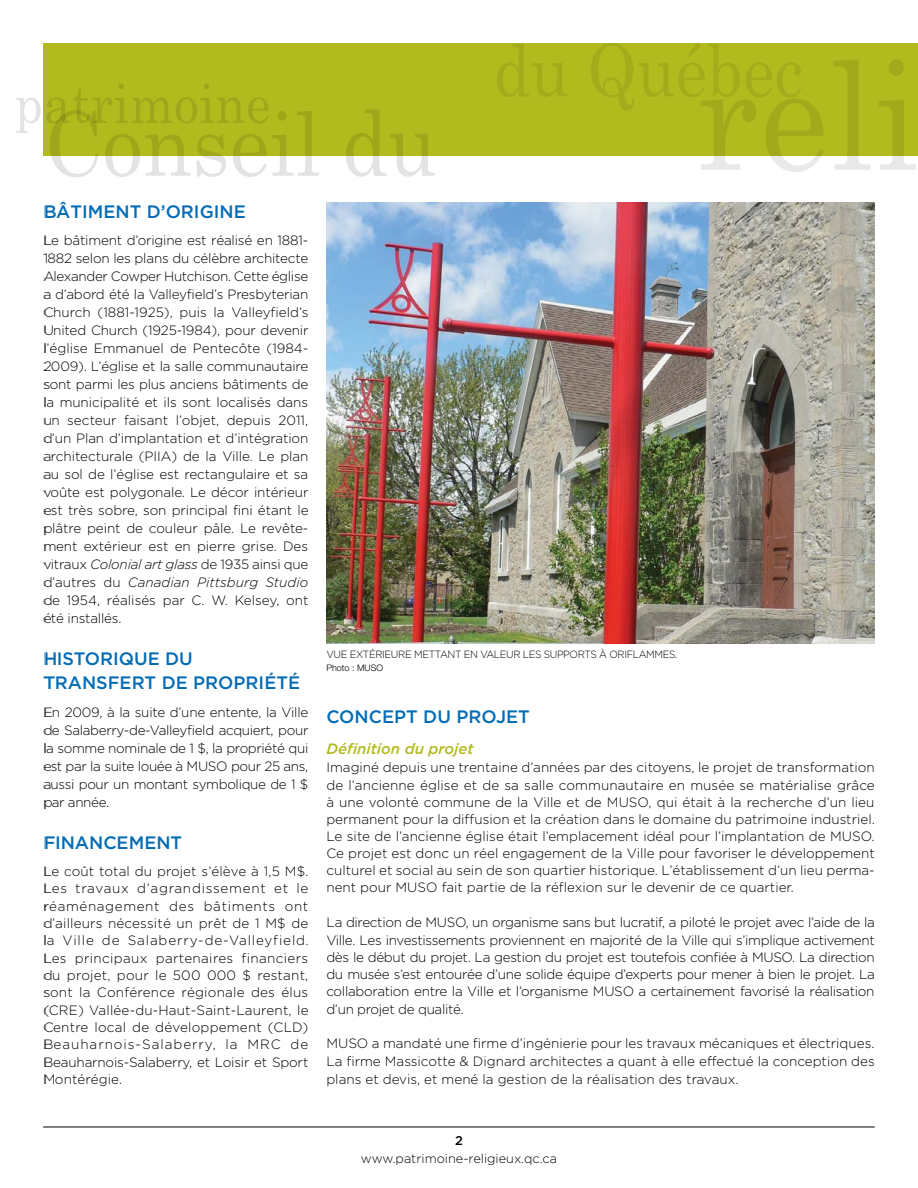
<style>
.page{position:relative;width:918px;height:1188px;background:#fff}
.page>*{position:absolute;margin:0;border:0;box-sizing:border-box;transform-origin:0 0}
.t1{font:500 18px/24px "Gotham";color:#036cb6}
.t2{font:italic 500 15px "Gotham";color:#b2bb1e}
.t3{font:300 13.5px/18px "Gotham";letter-spacing:-.015em;color:#000;text-align:justify}
.t4{font:300 12.75px "Gotham";color:#000}
.t5{font:500 12.75px "Gotham";color:#000}
.t6{font:300 10.5px "Gotham";color:#000;scale:.95 1}
.t7{font:300 9px "Helvetica Neue";color:#000}
.s1{font-style:italic}
</style>
<div class="page">
<hr style="left:43px;top:1127px;width:832px;height:1px;background:#000">
<img style="left:326px;top:203px;width:549px;height:440px">
<div style="left:43px;top:43px;width:875px;height:113px;background:#b2bb1e"></div>
<svg style="left:834px;top:60px;width:37px;height:110px"></svg>
<svg style="left:879px;top:59px;width:37px;height:111px"></svg>
<svg style="left:346px;top:109px;width:89px;height:68px"></svg>
<svg style="left:16px;top:83px;width:303px;height:94px"></svg>
<svg style="left:497px;top:44px;width:70px;height:53px"></svg>
<svg style="left:591px;top:43px;width:233px;height:129px"></svg>
<h1 class="t1" style="left:43px;top:199px;width:201px">BÂTI MENT D’ORIGI NE</h1>
<p class="t3" style="left:43px;top:231px;width:267px">Le bâtiment d’origine est réalisé en 1881- 1882 selon les plans du célèbre architecte Alexander Cowper Hutchison. Cette église a d’abord été la Valleyfield’s Presbyterian Church (1881-1925), puis la Valleyfield’s United Church (1925-1984), pour devenir l’église Emmanuel de Pentecôte (1984- 2009). L’église et la salle communautaire sont parmi les plus anciens bâtiments de la municipalité et ils sont localisés dans un secteur faisant l’objet, depuis 2011, d’un Plan d’implantation et d’intégration architecturale (PIIA) de la Ville. Le plan au sol de l’église est rectangulaire et sa voûte est polygonale. Le décor intérieur est très sobre, son principal fini étant le plâtre peint de couleur pâle. Le revête&shy;ment extérieur est en pierre grise. Des vitraux <span class="s1">Colonial art glass</span> de 1935 ainsi que d’autres du <span class="s1">Canadian Pittsburg Studio </span>de 1954, réalisés par C. W. Kelsey, ont été installés.</p>
<h1 class="t1" style="left:43px;top:646px;width:202px">HISTORIQUE DU<br>TRANSFERT DE PROPRIÉ</h1>
<h1 class="t1" style="left:276px;top:670px;width:23px">TÉ</h1>
<p class="t3" style="left:43px;top:703px;width:267px">En 2009, à la suite d’une entente, la Ville de Salaberry-de-Valleyfield acquiert, pour la somme nominale de 1 $, la propriété qui est par la suite louée à MUSO pour 25 ans, aussi pour un montant symbolique de 1 $ par année.</p>
<h1 class="t1" style="left:43px;top:830px;width:141px">FI NANCEMENT</h1>
<p class="t3" style="left:43px;top:862px;width:267px;line-height:17.2px">Le coût total du projet s’élève à 1,5 M$.<br>Les travaux d’agrandissement et le réaménagement des bâtiments ont d’ailleurs nécessité un prêt de 1 M$ de la Ville de Salaberry-de-Valleyfield.<br>Les principaux partenaires financiers du projet, pour le 500 000 $ restant, sont la Conférence régionale des élus (CRE) Vallée-du-Haut-Saint-Laurent, le Centre local de développement (CLD)<br>Beauharnois-Salaberry, la MRC de Beauharnois-Salaberry, et Loisir et Sport Montérégie.</p>
<p class="t6" style="left:326px;top:649px;width:53px">Vue extérieure</p>
<p class="t6" style="left:414px;top:649px;width:92px">mettant e n valeur</p>
<p class="t6" style="left:523px;top:649px;width:7px">les</p>
<p class="t6" style="left:544px;top:649px;width:9px">suppor</p>
<p class="t6" style="left:585px;top:649px;width:74px">ts à ori flammes</p>
<p class="t6" style="left:675px;top:649px;width:4px">.</p>
<p class="t7" style="left:326px;top:663px;width:58px">Photo : MUSO</p>
<h1 class="t1" style="left:326px;top:704px;width:56px">CONCEP</h1>
<h1 class="t1" style="left:406px;top:704px;width:125px">T DU PROJET</h1>
<p class="t2" style="left:326px;top:740px;width:149px">Définition du projet</p>
<p class="t3" style="left:326px;top:758px;width:550px;line-height:17.2px">Imaginé depuis une trentaine d’années par des citoyens, le projet de transformation de l’ancienne église et de sa salle communautaire en musée se matérialise grâce à une volonté commune de la Ville et de MUSO, qui était à la recherche d’un lieu permanent pour la diffusion et la création dans le domaine du patrimoine industriel.<br>Le site de l’ancienne église était l’emplacement idéal pour l’implantation de MUSO.<br>Ce projet est donc un réel engagement de la Ville pour favoriser le développement culturel et social au sein de son quartier historique. L’établissement d’un lieu perma&shy;nent pour MUSO fait partie de la réflexion sur le devenir de ce quartier.</p>
<p class="t3" style="left:326px;top:914px;width:550px;line-height:17.2px">La direction de MUSO, un organisme sans but lucratif, a piloté le projet avec l’aide de la Ville. Les investissements proviennent en majorité de la Ville qui s’implique activement dès le début du projet. La gestion du projet est toutefois confiée à MUSO. La direction du musée s’est entourée d’une solide équipe d’experts pour mener à bien le projet. La collaboration entre la Ville et l’organisme MUSO a certainement favorisé la réalisation d’un projet de qualité.</p>
<p class="t3" style="left:326px;top:1034px;width:550px">MUSO a mandaté une firme d’ingénierie pour les travaux mécaniques et électriques.<br>La firme Massicotte &amp; Dignard architectes a quant à elle effectué la conception des plans et devis, et mené la gestion de la réalisation des travaux.</p>
<p class="t5" style="left:455px;top:1133px;width:9px">2</p>
<p class="t4" style="left:361px;top:1151px;width:198px">www.patrimoine-religieux.qc.ca</p>
</div>
